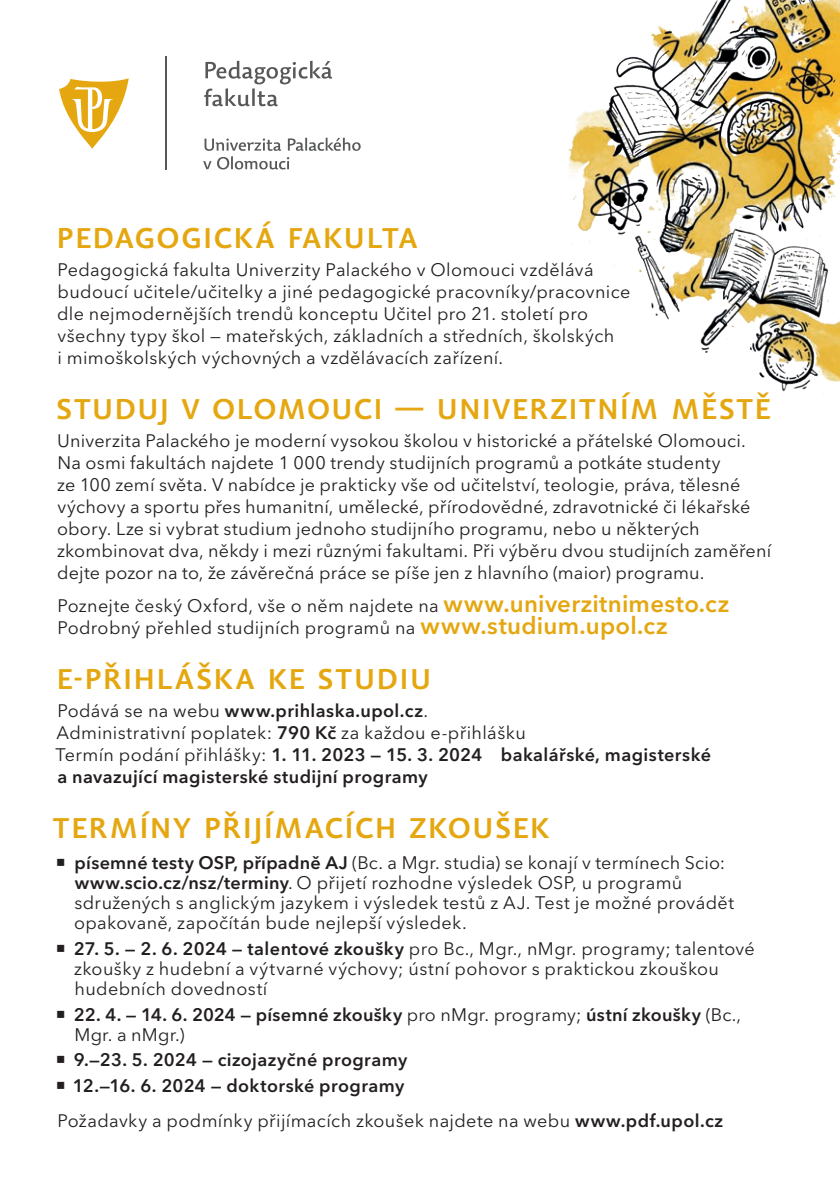
<style>
.page{position:relative;width:840px;height:1191px;background:#fff}
.page>*{position:absolute;margin:0;border:0;box-sizing:border-box;transform-origin:0 0}
.t1{font:600 28px "Dederon SLOT";letter-spacing:.065em;color:#e5a710}
.t2{font:18px/22px "Avenir Next LT Pro";letter-spacing:.015em;color:#231f20}
.t3{font:600 18px/22px "Avenir Next LT Pro";letter-spacing:.02em;color:#231f20}
.s1{font-weight:600;font-size:24px;color:#e5a710}
.s2{font-weight:400}
.s3{font-weight:600}
</style>
<div class="page">
<img style="left:568px;top:0;width:271px;height:392px">
<hr style="left:165px;top:57px;width:2px;height:113px;background:#57585a">
<svg style="left:204px;top:61px;width:128px;height:45px"></svg>
<svg style="left:59px;top:78px;width:70px;height:71px"></svg>
<svg style="left:203px;top:138px;width:157px;height:31px"></svg>
<h1 class="t1" style="left:57px;top:221px;width:362px">PEDAGOGICKÁ FAKULTA</h1>
<p class="t2" style="left:57px;top:259px;width:574px">Pedagogická fakulta Univerzity Palackého v Olomouci vzdělává budoucí učitele/učitelky a jiné pedagogické pracovníky/pracovnice dle nejmodernějších trendů konceptu Učitel pro 21. století pro všechny typy škol — mateřských, základních a středních, školských<br>i mimoškolských výchovných a vzdělávacích zařízení.</p>
<h1 class="t1" style="left:57px;top:392px;width:714px">STUDUJ V OLOMOUCI — UNIVERZITNÍM MĚSTĚ</h1>
<p class="t2" style="left:57px;top:429px;width:715px">Univerzita Palackého je moderní vysokou školou v historické a přátelské Olomouci.<br>Na osmi fakultách najdete 1 000 trendy studijních programů a potkáte studenty<br>ze 100 zemí světa. V nabídce je prakticky vše od učitelství, teologie, práva, tělesné výchovy a sportu přes humanitní, umělecké, přírodovědné, zdravotnické či lékařské obory. Lze si vybrat studium jednoho studijního programu, nebo u některých zkombinovat dva, někdy i mezi různými fakultami. Při výběru dvou studijních zaměření dejte pozor na to, že závěrečná práce se píše jen z hlavního (maior) programu.</p>
<p class="t2" style="left:57px;top:595px;width:673px">Poznejte český Oxford, vše o něm najdete na <span class="s1">www.univerzitnimesto.cz<br></span>Podrobný přehled studijních programů na <span class="s1">www.studium.upol.cz</span></p>
<h1 class="t1" style="left:57px;top:662px;width:375px">E-PŘIHLÁŠKA KE STUDIU</h1>
<p class="t3" style="left:55px;top:699px;width:656px"><span class="s2">Podává se na webu</span> www.prihlaska.upol.cz<span class="s2">.<br>Administrativní poplatek:</span> 790 Kč <span class="s2">za každou e-přihlášku<br>Termín podání přihlášky:</span> 1. 11. 2023 — 15. 3. 2024 bakalářské, magisterské a navazující magisterské studijní programy</p>
<h1 class="t1" style="left:53px;top:811px;width:497px">TERMÍNY PŘIJÍMACÍCH ZKOUŠEK</h1>
<p class="t2" style="left:74px;top:853px;width:661px;line-height:20px"><span class="s3">písemné testy OSP, případně AJ</span> (Bc. a Mgr. studia) se konají v termínech Scio: <span class="s3">www.scio.cz/nsz/terminy</span>. O přijetí rozhodne výsledek OSP, u programů sdružených s anglickým jazykem i výsledek testů z AJ. Test je možné provádět opakovaně, započítán bude nejlepší výsledek.</p>
<p class="t2" style="left:74px;top:938px;width:682px;line-height:20px"><span class="s3">27. 5. — 2. 6. 2024 — talentové zkoušky</span> pro Bc., Mgr., nMgr. programy; talentové zkoušky z hudební a výtvarné výchovy; ústní pohovor s praktickou zkouškou hudebních dovedností</p>
<p class="t3" style="left:74px;top:1004px;width:668px;line-height:20px">22. 4. — 14. 6. 2024 — písemné zkoušky <span class="s2">pro nMgr. programy;</span> ústní zkoušky <span class="s2">(Bc.,<br>Mgr. a nMgr.)</span></p>
<p class="t3" style="left:73px;top:1047px;width:336px;line-height:25.6px">9.—23. 5. 2024 — cizojazyčné programy<br>12.—16. 6. 2024 — doktorské programy</p>
<p class="t2" style="left:57px;top:1110px;width:667px">Požadavky a podmínky přijímacích zkoušek najdete na webu <span class="s3">www.pdf.upol.cz</span></p>
</div>
